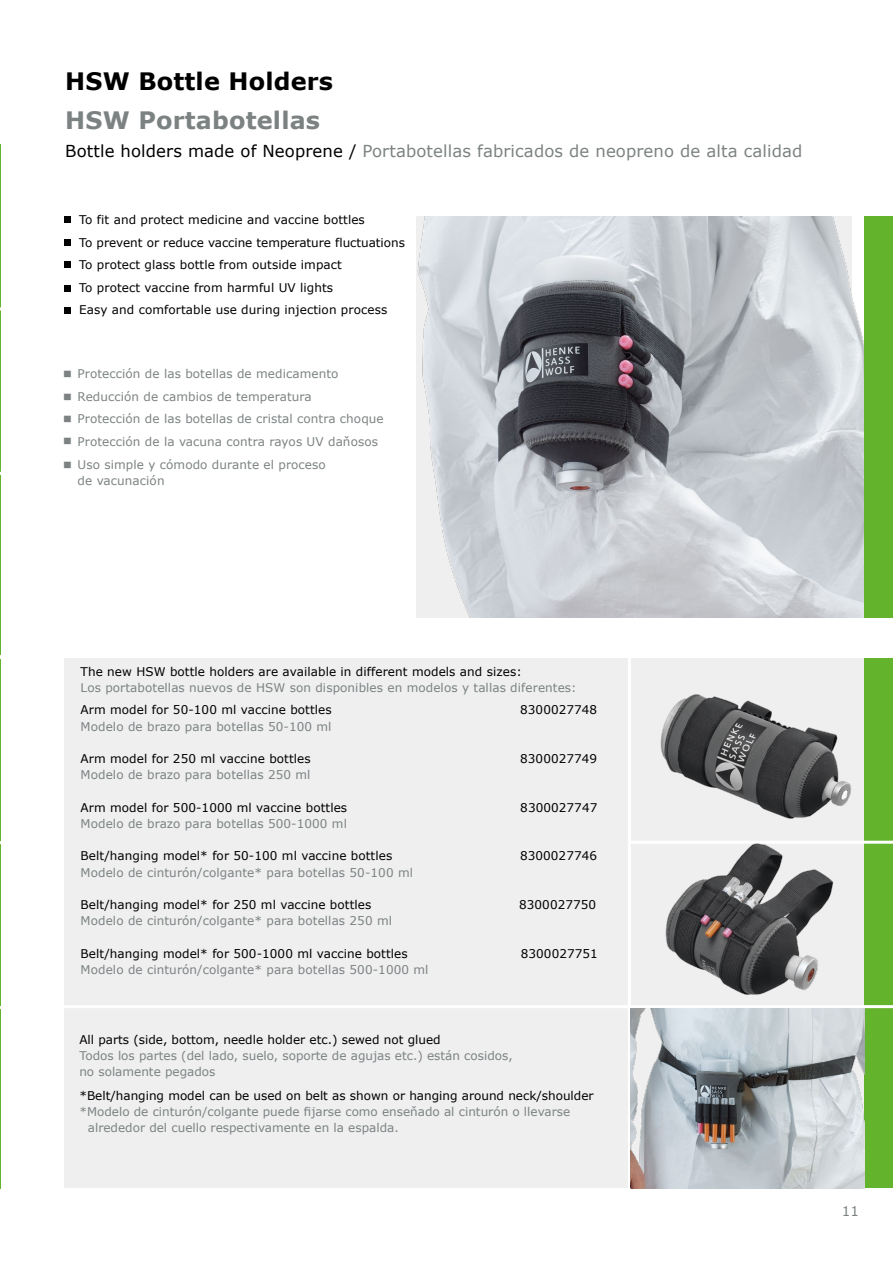
<style>
.page{position:relative;width:893px;height:1263px;background:#fff}
.page>*{position:absolute;margin:0;border:0;box-sizing:border-box;transform-origin:0 0}
.t1{font:700 24px "Verdana";letter-spacing:.005em;color:#000}
.t2{font:700 24px "Verdana";letter-spacing:.005em;color:#7c8282}
.t3{font:16.5px "Verdana";letter-spacing:.005em;color:#7c8282}
.t4{font:13.5px "Verdana";color:#7c8282}
.t5{font:12px/22.5px "Verdana";letter-spacing:.005em;color:#7c8282}
.t6{font:12px/22.5px "Verdana";letter-spacing:.005em;color:#000}
.t7{font:11.1px/22.4px "Wingdings";color:#7c8282;text-align:justify;scale:1.06 1}
.s1{color:#000}
</style>
<div class="page">
<hr style="left:0;top:144px;width:1px;height:511px;background:#64b32c">
<hr style="left:0;top:659px;width:1px;height:529px;background:#64b32c">
<div style="left:64px;top:659px;width:828px;height:529px;background:#efeff0"></div>
<div style="left:865px;top:659px;width:28px;height:529px;background:#64b32c"></div>
<hr style="left:56px;top:1005px;width:837px;height:3px;background:#fff">
<hr style="left:628px;top:648px;width:3px;height:544px;background:#fff">
<hr style="left:629px;top:841px;width:264px;height:3px;background:#fff">
<img style="left:660px;top:694px;width:192px;height:125px">
<img style="left:416px;top:216px;width:449px;height:402px">
<img style="left:665px;top:843px;width:169px;height:152px">
<img style="left:631px;top:1008px;width:233px;height:180px">
<div style="left:64px;top:217px;width:7px;height:6px;background:#000"></div>
<div style="left:64px;top:239px;width:7px;height:7px;background:#000"></div>
<div style="left:64px;top:262px;width:7px;height:6px;background:#000"></div>
<div style="left:64px;top:285px;width:7px;height:6px;background:#000"></div>
<div style="left:64px;top:307px;width:7px;height:7px;background:#000"></div>
<div style="left:865px;top:216px;width:28px;height:402px;background:#64b32c"></div>
<h1 class="t1" style="left:65px;top:64px;width:269px">HSW Bottle Holders</h1>
<h1 class="t2" style="left:65px;top:103px;width:256px">HSW Portabotellas</h1>
<h2 class="t3" style="left:65px;top:140px;width:739px"><span class="s1">Bottle holders made of Neoprene /</span> Portabotellas fabricados de neopreno de alta calidad</h2>
<p class="t6" style="left:79px;top:208px;width:327px">To fit and protect medicine and vaccine bottles<br>To prevent or reduce vaccine temperature fluctuations To protect glass bottle from outside impact<br>To protect vaccine from harmful UV lights<br>Easy and comfortable use during injection process</p>
<p class="t5" style="left:78px;top:362px;width:308px">Protección de las botellas de medicamento Reducción de cambios de temperatura<br>Protección de las botellas de cristal contra choque Protección de la vacuna contra rayos UV daňosos Uso simple y cómodo durante el proceso</p>
<p class="t5" style="left:78px;top:469px;width:89px">de vacunación</p>
<p class="t7" style="left:63px;top:363px;width:10px">■ ■ ■ ■</p>
<p class="t7" style="left:63px;top:454px;width:10px">■</p>
<p class="t6" style="left:81px;top:660px;width:443px">The new HSW bottle holders are available in different models and sizes:</p>
<p class="t5" style="left:81px;top:676px;width:498px">Los portabotellas nuevos de HSW son disponibles en modelos y tallas diferentes:</p>
<p class="t6" style="left:81px;top:699px;width:253px">Arm model for 50-100 ml vaccine bottles</p>
<p class="t6" style="left:520px;top:699px;width:79px">8300027748</p>
<p class="t5" style="left:81px;top:715px;width:252px">Modelo de brazo para botellas 50-100 ml</p>
<p class="t6" style="left:81px;top:747px;width:232px">Arm model for 250 ml vaccine bottles</p>
<p class="t6" style="left:520px;top:747px;width:79px">8300027749</p>
<p class="t5" style="left:81px;top:763px;width:231px">Modelo de brazo para botellas 250 ml</p>
<p class="t6" style="left:81px;top:796px;width:268px">Arm model for 500-1000 ml vaccine bottles</p>
<p class="t6" style="left:520px;top:796px;width:79px">8300027747</p>
<p class="t5" style="left:81px;top:812px;width:268px">Modelo de brazo para botellas 500-1000 ml</p>
<p class="t6" style="left:81px;top:844px;width:313px">Belt/hanging model* for 50-100 ml vaccine bottles</p>
<p class="t6" style="left:520px;top:844px;width:79px">8300027746</p>
<p class="t5" style="left:81px;top:861px;width:334px">Modelo de cinturón/colgante* para botellas 50-100 ml</p>
<p class="t6" style="left:81px;top:893px;width:292px">Belt/hanging model* for 250 ml vaccine bottles</p>
<p class="t6" style="left:519px;top:893px;width:79px">8300027750</p>
<p class="t5" style="left:81px;top:909px;width:313px">Modelo de cinturón/colgante* para botellas 250 ml</p>
<p class="t6" style="left:81px;top:942px;width:329px">Belt/hanging model* for 500-1000 ml vaccine bottles</p>
<p class="t6" style="left:521px;top:942px;width:79px">8300027751</p>
<p class="t5" style="left:81px;top:958px;width:349px">Modelo de cinturón/colgante* para botellas 500-1000 ml</p>
<p class="t6" style="left:79px;top:1028px;width:363px">All parts (side, bottom, needle holder etc.) sewed not glued</p>
<p class="t5" style="left:79px;top:1048px;width:435px;line-height:16.2px">Todos los partes (del lado, suelo, soporte de agujas etc.) están cosidos, no solamente pegados</p>
<p class="t6" style="left:79px;top:1084px;width:516px">*Belt/hanging model can be used on belt as shown or hanging around neck/shoulder</p>
<p class="t5" style="left:88px;top:1103px;width:484px;line-height:16.2px;text-indent:-8px">*Modelo de cinturón/colgante puede fijarse como enseňado al cinturón o llevarse alrededor del cuello respectivamente en la espalda.</p>
<p class="t4" style="left:842px;top:1202px;width:19px">11</p>
</div>
